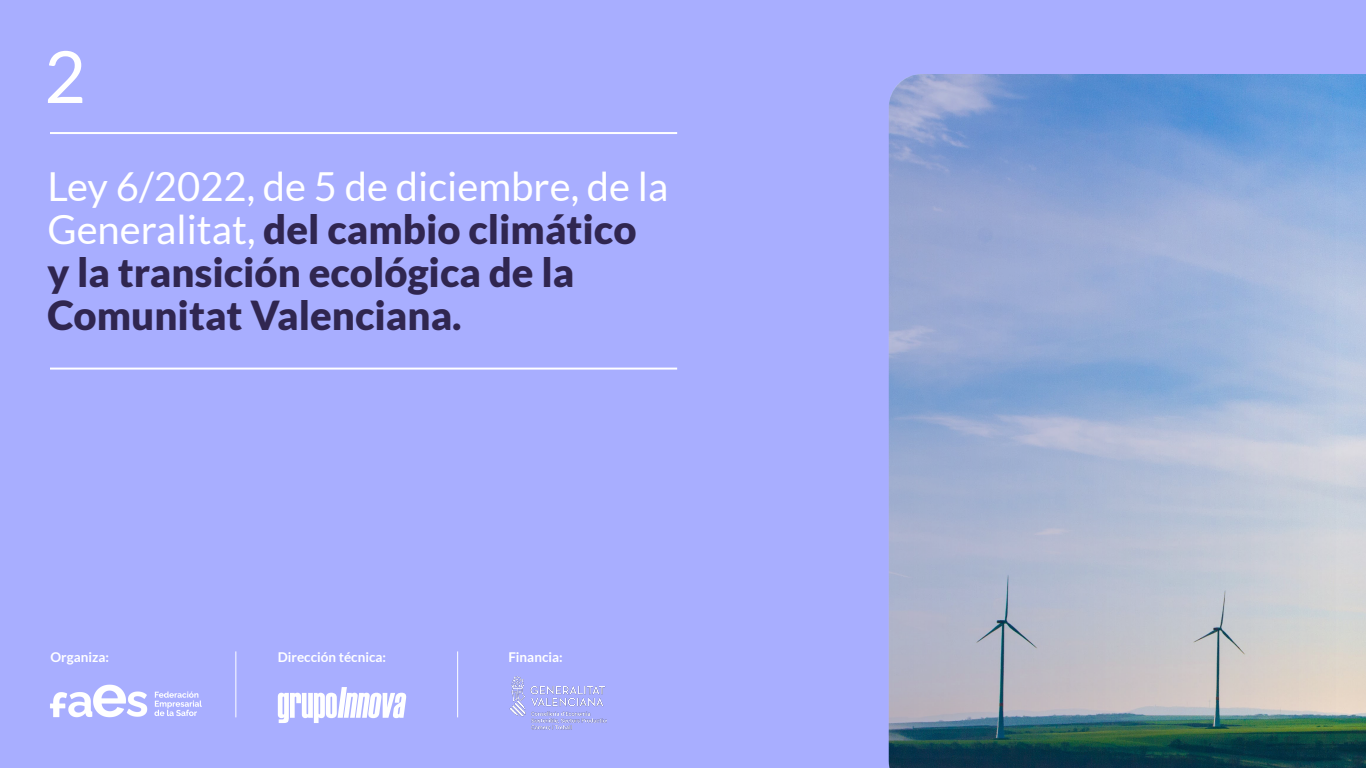
<style>
.page{position:relative;width:1366px;height:768px;background:#a8aeff}
.page>*{position:absolute;margin:0;border:0;box-sizing:border-box;transform-origin:0 0}
.t1{font:72px "Lato";color:#fff}
.t2{font:900 40px/43px "Lato";color:#302650}
.t3{font:700 13.5px "Lato";color:#fff}
.s1{font-weight:400;color:#fff}
</style>
<div class="page">
<svg style="left:278px;top:687px;width:129px;height:36px"></svg>
<hr style="left:236px;top:651px;width:1px;height:66px;background:#fff">
<hr style="left:457px;top:651px;width:1px;height:66px;background:#fff">
<img style="left:50px;top:684px;width:152px;height:34px">
<img style="left:509px;top:676px;width:97px;height:53px">
<hr style="left:50px;top:368px;width:627px;height:2px;background:#fff">
<hr style="left:50px;top:132px;width:627px;height:2px;background:#fff">
<img style="left:1339px;top:74px;width:27px;height:694px">
<svg style="left:889px;top:74px;width:450px;height:694px"></svg>
<p class="t1" style="left:44px;top:37px;width:43px">2</p>
<p class="t2" style="left:47px;top:164px;width:623px"><span class="s1">Ley 6/2022, de 5 de diciembre, de la<br>Generalitat,</span> del cambio climático y la transición ecológica de la<br>Comunitat Valenciana.</p>
<p class="t3" style="left:50px;top:650px;width:60px">Organiza:</p>
<p class="t3" style="left:278px;top:650px;width:110px">Dirección técnica:</p>
<p class="t3" style="left:508px;top:650px;width:56px">Financia:</p>
</div>
